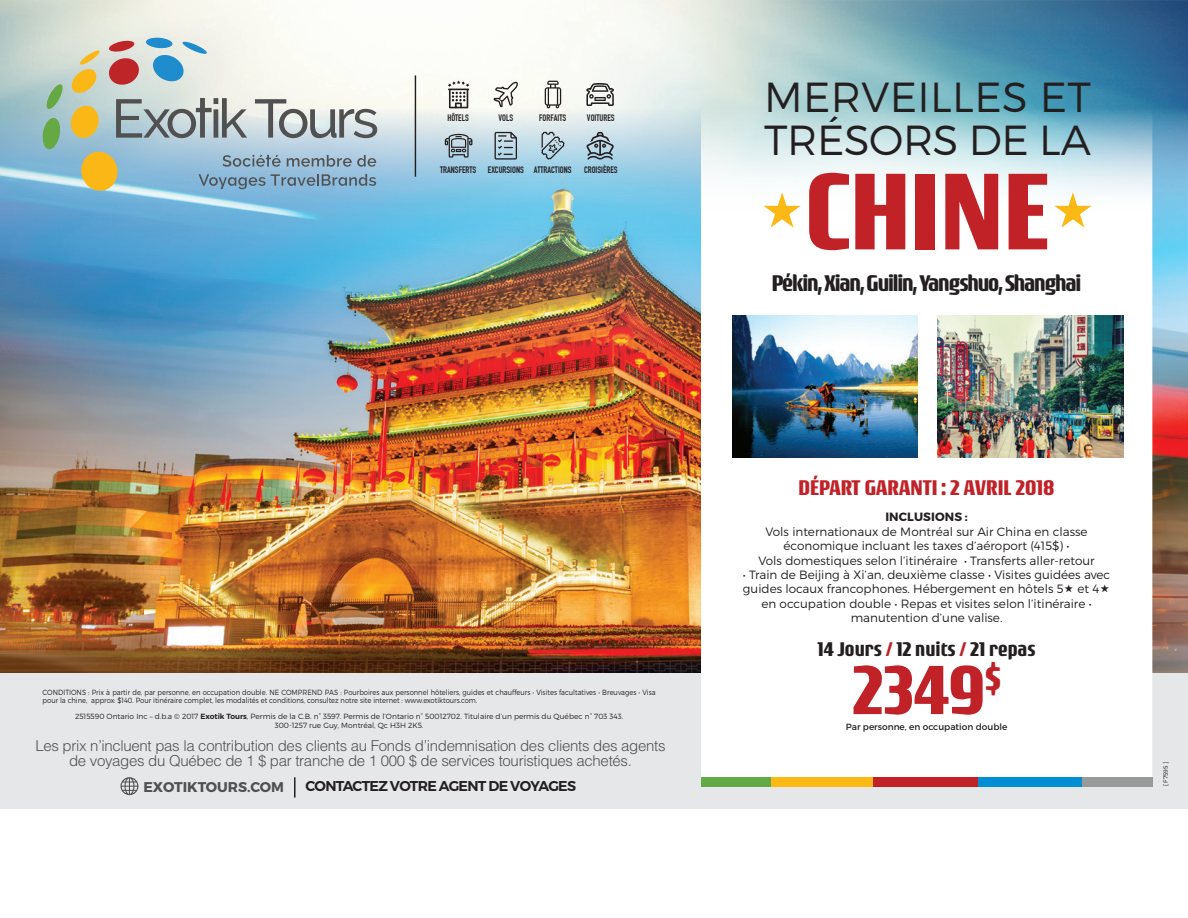
<style>
.page{position:relative;width:1188px;height:918px;background:#fff}
.page>*{position:absolute;margin:0;border:0;box-sizing:border-box;transform-origin:0 0}
.t1{font:700 115.35px "Rogue Sans";color:#c02228}
.Price{font:700 73.5px "Rogue Sans";color:#c02228}
.t2{font:300 42px/43.5px "Montserrat";letter-spacing:.005em;color:#231f20}
.Price-2{font:700 24px "Rogue Sans";letter-spacing:-.05em;color:#231f20}
.Price-3{font:700 22.5px "Rogue Sans";color:#c02228}
.Price_Details{font:700 21px "Rogue Sans";color:#231f20}
.t3{font:300 15px/15px "Helvetica";letter-spacing:-.02em;color:#505252;text-align:center}
.Price-4{font:600 14.25px "Montserrat";letter-spacing:-.05em;color:#231f20}
.t4{font:700 14.1px "Montserrat";letter-spacing:-.005em;color:#505252}
.t5{font:300 12px/14.4px "Montserrat";color:#231f20;text-align:center}
.t6{font:700 12px "Montserrat";letter-spacing:.01em;color:#231f20}
.t7{font:700 9.15px "DIN Condensed";color:#231f20}
.Price_Details-2{font:9px "Montserrat";color:#231f20}
.t8{font:300 7.5px/8.2px "Montserrat";color:#231f20;scale:.9 1}
.t9{font:300 7.5px/9px "Montserrat";color:#231f20;text-align:center}
.t10{font:300 6px "Montserrat";color:#231f20}
.s1{font-weight:600}
.s2{color:#c02228}
</style>
<div class="page">
<img style="left:0;top:216px;width:1188px;height:457px">
<div style="left:0;top:673px;width:1188px;height:136px;background:#e6e7e9"></div>
<svg style="left:701px;top:216px;width:451px;height:561px"></svg>
<img style="left:732px;top:316px;width:186px;height:142px">
<img style="left:937px;top:316px;width:186px;height:142px">
<img style="left:0;top:0;width:1188px;height:216px">
<div style="left:769px;top:777px;width:106px;height:10px;background:#fcb814"></div>
<div style="left:701px;top:777px;width:70px;height:10px;background:#63a944"></div>
<div style="left:874px;top:777px;width:106px;height:10px;background:#c02228"></div>
<div style="left:978px;top:777px;width:106px;height:10px;background:#008fd5"></div>
<div style="left:1082px;top:777px;width:70px;height:10px;background:#989999"></div>
<svg style="left:43px;top:38px;width:334px;height:153px"></svg>
<hr style="left:415px;top:75px;width:1px;height:102px;background:#231f20">
<svg style="left:448px;top:81px;width:21px;height:27px"></svg>
<svg style="left:494px;top:81px;width:24px;height:26px"></svg>
<svg style="left:545px;top:81px;width:16px;height:27px"></svg>
<svg style="left:586px;top:83px;width:28px;height:23px"></svg>
<svg style="left:445px;top:134px;width:27px;height:24px"></svg>
<svg style="left:495px;top:132px;width:22px;height:28px"></svg>
<svg style="left:541px;top:132px;width:24px;height:28px"></svg>
<svg style="left:586px;top:132px;width:28px;height:28px"></svg>
<svg style="left:120px;top:777px;width:18px;height:18px"></svg>
<hr style="left:294px;top:777px;width:2px;height:21px;background:#231f20">
<svg style="left:1065px;top:585px;width:8px;height:8px"></svg>
<svg style="left:1101px;top:585px;width:8px;height:8px"></svg>
<svg style="left:764px;top:192px;width:37px;height:36px"></svg>
<svg style="left:1054px;top:192px;width:37px;height:36px"></svg>
<p class="t7" style="left:447px;top:113px;width:23px">HÔTELS</p>
<p class="t7" style="left:498px;top:113px;width:16px">VOLS</p>
<p class="t7" style="left:539px;top:113px;width:29px">FORFAITS</p>
<p class="t7" style="left:587px;top:113px;width:29px">VOITURES</p>
<p class="t7" style="left:440px;top:164px;width:38px">TRANSFERTS</p>
<p class="t7" style="left:488px;top:164px;width:85px">EXCURSIONS ATTRACTIONS</p>
<p class="t7" style="left:584px;top:164px;width:35px">CROISIÈRES</p>
<p class="t8" style="left:43px;top:688px;width:683px">CONDITIONS : Prix à partir de, par personne, en occupation double. NE COMPREND PAS : Pourboires aux personnel hôteliers, guides et chauffeurs • Visites facultatives • Breuvages • Visa pour la chine, approx: $140. Pour itinéraire complet, les modalités et conditions, consultez notre site internet : www.exotiktours.com.</p>
<p class="t9" style="left:75px;top:712px;width:550px">2515590 Ontario Inc – d.b.a © 2017 <span class="s1">Exotik Tours</span>, Permis de la C.B. n° 3597. Permis de l’Ontario n° 50012702. Titulaire d’un permis du Québec n° 703 343.<br>300-1257 rue Guy, Montréal, Qc H3H 2K5.</p>
<p class="t3" style="left:36px;top:737px;width:632px">Les prix n’incluent pas la contribution des clients au Fonds d’indemnisation des clients des agents de voyages du Québec de 1 $ par tranche de 1 000 $ de services touristiques achetés.</p>
<p class="t4" style="left:143px;top:778px;width:142px">EXOTIKTOURS.COM</p>
<p class="Price-4" style="left:306px;top:777px;width:272px">CONTACTEZ VOTRE AGENT DE VOYAGES</p>
<p class="t2" style="left:764px;top:74px;width:328px">MERVEILLES ET<br>TRÉSORS DE LA</p>
<p class="t1" style="left:805px;top:143px;width:245px">CHINE</p>
<p class="Price-2" style="left:772px;top:268px;width:311px">Pékin, Xian, Guilin, Yangshuo, Shanghai</p>
<p class="Price-3" style="left:799px;top:474px;width:258px">DÉPART GARANTI : 2 AVRIL 2018</p>
<p class="t6" style="left:885px;top:510px;width:84px">INCLUSIONS :</p>
<p class="t5" style="left:758px;top:524px;width:338px">Vols internationaux de Montréal sur Air China en classe économique incluant les taxes d’aéroport (415$) •<br>Vols domestiques selon l’itinéraire • Transferts aller-retour</p>
<p class="t5" style="left:743px;top:567px;width:369px">• Train de Beijing à Xi’an, deuxième classe • Visites guidées avec</p>
<p class="t5" style="left:743px;top:582px;width:358px">guides locaux francophones. Hébergement en hôtels 5 et 4</p>
<p class="t5" style="left:761px;top:596px;width:332px">en occupation double • Repas et visites selon l’itinéraire •</p>
<p class="t5" style="left:851px;top:611px;width:153px">manutention d’une valise.</p>
<p class="Price_Details" style="left:818px;top:637px;width:220px">14 Jours <span class="s2">/</span> 12 nuits <span class="s2">/</span> 21 repas</p>
<p class="Price" style="left:852px;top:646px;width:151px">2349<sup>$</sup></p>
<p class="Price_Details-2" style="left:846px;top:721px;width:163px">Par personne, en occupation double</p>
<p class="t10" style="left:1162px;top:786px;width:26px;rotate:-90deg">[ F7595 ]</p>
</div>
